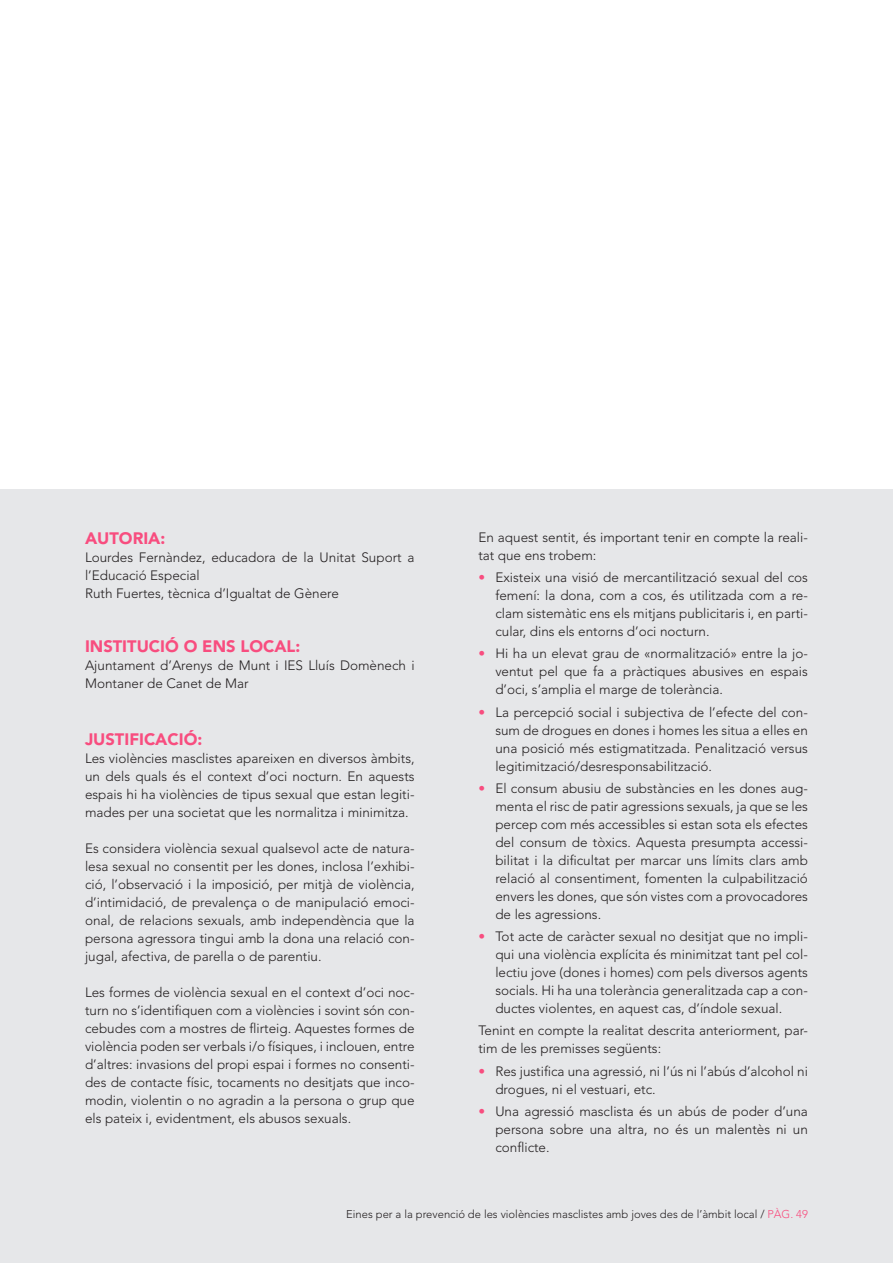
<style>
.page{position:relative;width:893px;height:1263px;background:#fff}
.page>*{position:absolute;margin:0;border:0;box-sizing:border-box;transform-origin:0 0}
.t1{font:900 16.5px "Avenir";color:#f84d7f}
.t2{font:300 13.5px/18px "Avenir";color:#231f20;text-align:justify}
.t3{font:300 11.25px "Avenir";color:#231f20}
.s1{color:#f84d7f}
</style>
<div class="page">
<div style="left:0;top:489px;width:893px;height:774px;background:#e6e7e9"></div>
<p class="t1" style="left:85px;top:528px;width:82px">AUTORIA:</p>
<p class="t2" style="left:85px;top:548px;width:331px">Lourdes Fernàndez, educadora de la Unitat Suport a l’Educació Especial</p>
<p class="t2" style="left:85px;top:584px;width:255px">Ruth Fuertes, tècnica d’Igualtat de Gènere</p>
<p class="t1" style="left:85px;top:636px;width:217px">INSTITUCIÓ O ENS LOCAL:</p>
<p class="t2" style="left:85px;top:656px;width:331px">Ajuntament d’Arenys de Munt i IES Lluís Domènech i<br>Montaner de Canet de Mar</p>
<p class="t1" style="left:85px;top:729px;width:119px">JUSTIFICACIÓ:</p>
<p class="t2" style="left:85px;top:749px;width:331px">Les violències masclistes apareixen en diversos àmbits, un dels quals és el context d’oci nocturn. En aquests espais hi ha violències de tipus sexual que estan legiti&shy;mades per una societat que les normalitza i minimitza.</p>
<p class="t2" style="left:85px;top:839px;width:331px">Es considera violència sexual qualsevol acte de natura&shy;lesa sexual no consentit per les dones, inclosa l’exhibi&shy;ció, l’observació i la imposició, per mitjà de violència, d’intimidació, de prevalença o de manipulació emoci&shy;onal, de relacions sexuals, amb independència que la persona agressora tingui amb la dona una relació con&shy;jugal, afectiva, de parella o de parentiu.</p>
<p class="t2" style="left:85px;top:983px;width:331px">Les formes de violència sexual en el context d’oci noc&shy;turn no s’identifiquen com a violències i sovint són con&shy;cebudes com a mostres de flirteig. Aquestes formes de violència poden ser verbals i/o físiques, i inclouen, entre d’altres: invasions del propi espai i formes no consenti&shy;des de contacte físic, tocaments no desitjats que inco&shy;modin, violentin o no agradin a la persona o grup que els pateix i, evidentment, els abusos sexuals.</p>
<p class="t2" style="left:478px;top:528px;width:331px">En aquest sentit, és important tenir en compte la reali&shy;tat que ens trobem:</p>
<p class="t2" style="left:495px;top:568px;width:314px;text-indent:-17px"><span class="s1">•</span> Existeix una visió de mercantilització sexual del cos femení: la dona, com a cos, és utilitzada com a re&shy;clam sistemàtic ens els mitjans publicitaris i, en parti&shy;cular, dins els entorns d’oci nocturn.</p>
<p class="t2" style="left:495px;top:645px;width:314px;text-indent:-17px"><span class="s1">•</span> Hi ha un elevat grau de «normalització» entre la jo&shy;ventut pel que fa a pràctiques abusives en espais d’oci, s’amplia el marge de tolerància.</p>
<p class="t2" style="left:495px;top:703px;width:314px;text-indent:-17px"><span class="s1">•</span> La percepció social i subjectiva de l’efecte del con&shy;sum de drogues en dones i homes les situa a elles en una posició més estigmatitzada. Penalització versus legitimització/desresponsabilització.</p>
<p class="t2" style="left:495px;top:779px;width:314px;text-indent:-17px"><span class="s1">•</span> El consum abusiu de substàncies en les dones aug&shy;menta el risc de patir agressions sexuals, ja que se les percep com més accessibles si estan sota els efectes del consum de tòxics. Aquesta presumpta accessi&shy;bilitat i la dificultat per marcar uns límits clars amb relació al consentiment, fomenten la culpabilització envers les dones, que són vistes com a provocadores de les agressions.</p>
<p class="t2" style="left:495px;top:927px;width:314px;text-indent:-17px"><span class="s1">•</span> Tot acte de caràcter sexual no desitjat que no impli&shy;qui una violència explícita és minimitzat tant pel col· lectiu jove (dones i homes) com pels diversos agents socials. Hi ha una tolerància generalitzada cap a con&shy;ductes violentes, en aquest cas, d’índole sexual.</p>
<p class="t2" style="left:478px;top:1022px;width:331px">Tenint en compte la realitat descrita anteriorment, par&shy;tim de les premisses següents:</p>
<p class="t2" style="left:495px;top:1062px;width:314px;text-indent:-17px"><span class="s1">•</span> Res justifica una agressió, ni l’ús ni l’abús d’alcohol ni drogues, ni el vestuari, etc.</p>
<p class="t2" style="left:495px;top:1102px;width:314px;text-indent:-17px"><span class="s1">•</span> Una agressió masclista és un abús de poder d’una persona sobre una altra, no és un malentès ni un conflicte.</p>
<p class="t3" style="left:346px;top:1208px;width:463px">Eines per a la prevenció de les violències masclistes amb joves des de l’àmbit local / <span class="s1">PÀG. 49</span></p>
</div>
